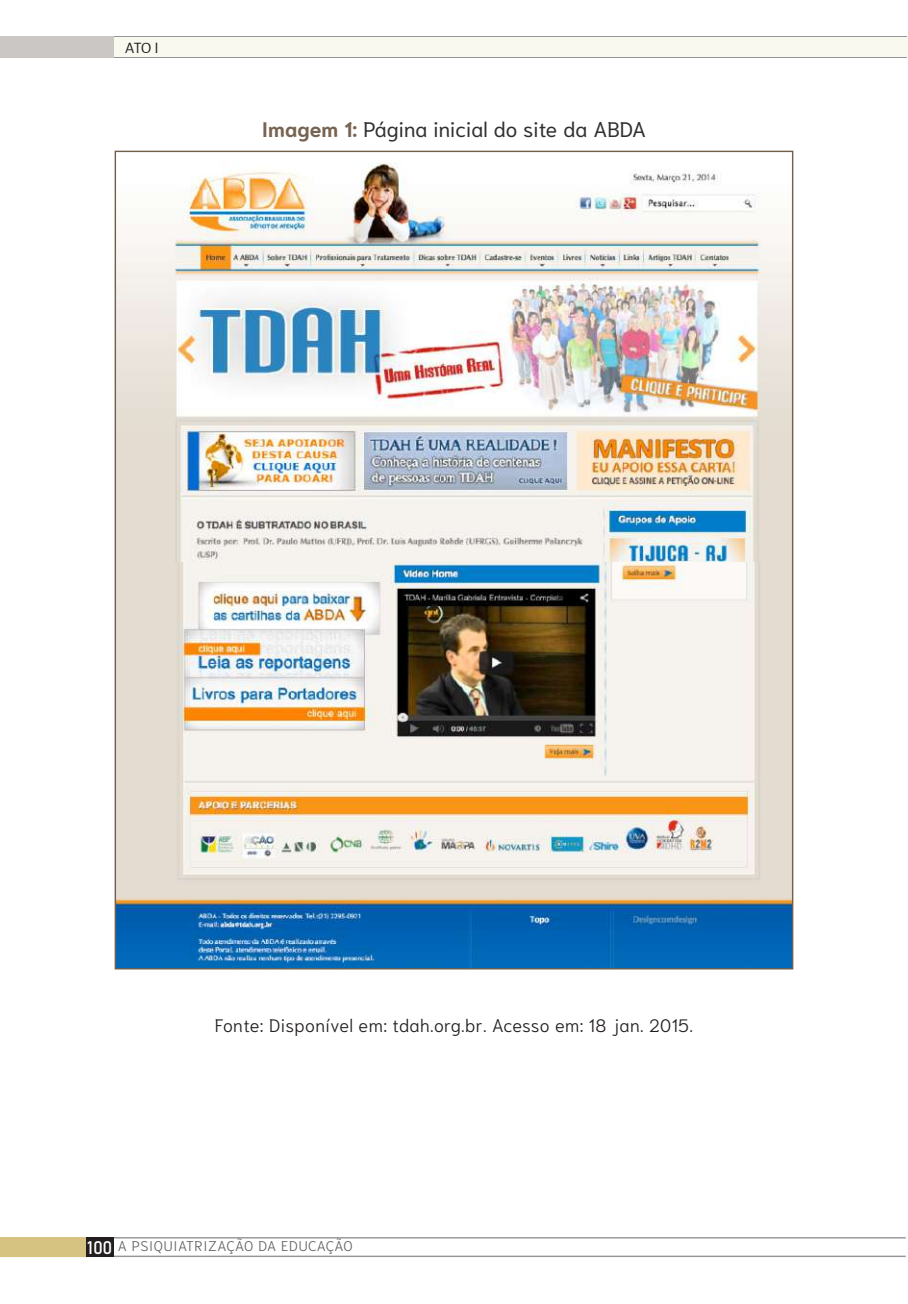
<style>
.page{position:relative;width:908px;height:1304px;background:#fff}
.page>*{position:absolute;margin:0;border:0;box-sizing:border-box;transform-origin:0 0}
.t1{font:21px "Niramit";color:#312f30}
.t2{font:300 18px "Niramit";letter-spacing:.02em;color:#231f20}
.t3{font:16px "Alegreya Sans";color:#231f20}
.t4{font:300 14px "Niramit";letter-spacing:.05em;color:#636366}
.s1{font-weight:700;color:#766451}
.s2{font-family:"Bahnschrift";font-weight:400;font-size:18px;color:#fff}
</style>
<div class="page">
<div style="left:0;top:36px;width:906px;height:21px;background:#faf9f0"></div>
<hr style="left:0;top:1256px;width:905px;height:1px;background:#939598">
<hr style="left:0;top:1237px;width:905px;height:1px;background:#939598">
<hr style="left:0;top:57px;width:906px;height:1px;background:#939598">
<hr style="left:0;top:36px;width:906px;height:1px;background:#939598">
<div style="left:0;top:1237px;width:114px;height:20px;background:#231f20"></div>
<div style="left:0;top:1237px;width:86px;height:20px;background:#d6c382"></div>
<div style="left:0;top:36px;width:113px;height:21px;background:#cac7c4"></div>
<img style="left:117px;top:163px;width:674px;height:804px">
<p class="t3" style="left:125px;top:37px;width:35px">ATO I</p>
<p class="t1" style="left:261px;top:111px;width:386px"><span class="s1">Imagem 1:</span> Página inicial do site da ABDA</p>
<p class="t2" style="left:215px;top:1011px;width:479px">Fonte: Disponível em: tdah.org.br. Acesso em: 18 jan. 2015.</p>
<p class="t4" style="left:87px;top:1235px;width:267px"><span class="s2">100</span> A PSIQUIATRIZAÇÃO DA EDUCAÇÃO</p>
</div>
